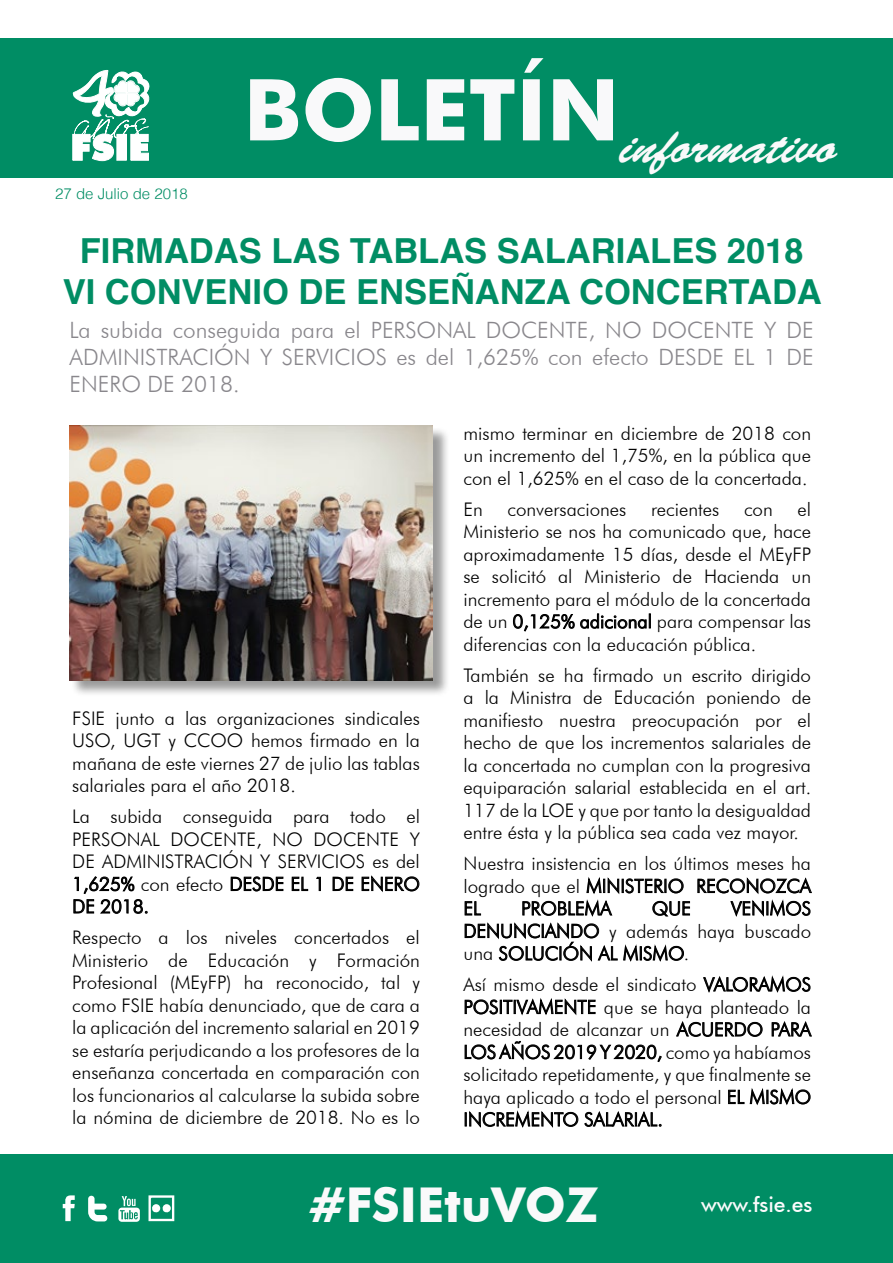
<style>
.page{position:relative;width:893px;height:1263px;background:#fff}
.page>*{position:absolute;margin:0;border:0;box-sizing:border-box;transform-origin:0 0}
.t1{font:italic 49.5px "Brush Script Std";color:#f9f9fa}
.t2{font:700 48px "Futura BT";color:#f9f9fa}
.t3{font:700 34.5px/41.4px "Helvetica";color:#008d64;text-align:center}
.t4{font:300 22.5px/27px "Futura BT";color:#89878c;text-align:justify}
.t5{font:500 21px "Futura BT";color:#fbfbfc}
.t6{font:300 18.75px/22.5px "Futura BT";color:#000;text-align:justify}
.t7{font:300 15px "Helvetica";color:#008d64}
</style>
<div class="page">
<div style="left:0;top:1154px;width:893px;height:109px;background:#008d64"></div>
<svg style="left:63px;top:1195px;width:12px;height:26px"></svg>
<svg style="left:118px;top:1196px;width:22px;height:26px"></svg>
<svg style="left:88px;top:1196px;width:19px;height:25px"></svg>
<svg style="left:149px;top:1195px;width:25px;height:26px"></svg>
<div style="left:0;top:38px;width:893px;height:140px;background:#008d64"></div>
<svg style="left:72px;top:69px;width:78px;height:93px"></svg>
<svg style="left:230px;top:876px;width:54px;height:16px"></svg>
<svg style="left:291px;top:876px;width:17px;height:15px"></svg>
<svg style="left:316px;top:876px;width:5px;height:15px"></svg>
<svg style="left:332px;top:876px;width:22px;height:15px"></svg>
<svg style="left:361px;top:875px;width:59px;height:18px"></svg>
<svg style="left:73px;top:876px;width:75px;height:38px"></svg>
<svg style="left:513px;top:613px;width:138px;height:19px"></svg>
<svg style="left:697px;top:877px;width:115px;height:40px"></svg>
<svg style="left:464px;top:877px;width:226px;height:85px"></svg>
<svg style="left:703px;top:975px;width:108px;height:18px"></svg>
<svg style="left:464px;top:998px;width:132px;height:18px"></svg>
<svg style="left:676px;top:1021px;width:87px;height:16px"></svg>
<svg style="left:771px;top:1021px;width:41px;height:16px"></svg>
<svg style="left:464px;top:1040px;width:198px;height:22px"></svg>
<svg style="left:728px;top:1088px;width:83px;height:18px"></svg>
<svg style="left:465px;top:1110px;width:197px;height:18px"></svg>
<div style="left:70px;top:427px;width:380px;height:270px;background:#000;opacity:.4"></div>
<img style="left:69px;top:426px;width:364px;height:254px">
<p class="t7" style="left:55px;top:181px;width:134px">27 de Julio de 2018</p>
<h1 class="t1" style="left:244px;top:118px;width:605px"><sup>BOLETÍN</sup>informativo</h1>
<h3 class="t3" style="left:63px;top:231px;width:761px">FIRMADAS LAS TABLAS SALARIALES 2018<br>VI CONVENIO DE ENSEÑANZA CONCERTADA</h3>
<p class="t4" style="left:70px;top:316px;width:746px">La subida conseguida para el PERSONAL DOCENTE, NO DOCENTE Y DE ADMINISTRACIÓN Y SERVICIOS es del 1,625% con efecto DESDE EL 1 DE ENERO DE 2018.</p>
<p class="t6" style="left:72px;top:706px;width:349px">FSIE junto a las organizaciones sindicales USO, UGT y CCOO hemos firmado en la mañana de este viernes 27 de julio las tablas salariales para el año 2018.</p>
<p class="t6" style="left:72px;top:805px;width:349px">La subida conseguida para todo el PERSONAL DOCENTE, NO DOCENTE Y DE ADMINISTRACIÓN Y SERVICIOS es del 1,625% con efecto DESDE EL 1 DE ENERO DE 2018.</p>
<p class="t6" style="left:72px;top:926px;width:349px">Respecto a los niveles concertados el Ministerio de Educación y Formación Profesional (MEyFP) ha reconocido, tal y como FSIE había denunciado, que de cara a la aplicación del incremento salarial en 2019 se estaría perjudicando a los profesores de la enseñanza concertada en comparación con los funcionarios al calcularse la subida sobre la nómina de diciembre de 2018. No es lo</p>
<p class="t6" style="left:463px;top:421px;width:349px">mismo terminar en diciembre de 2018 con un incremento del 1,75%, en la pública que con el 1,625% en el caso de la concertada.</p>
<p class="t6" style="left:463px;top:497px;width:21px">En</p>
<p class="t6" style="left:507px;top:497px;width:120px">conversaciones</p>
<p class="t6" style="left:651px;top:497px;width:70px">recientes</p>
<p class="t6" style="left:744px;top:497px;width:30px">con</p>
<p class="t6" style="left:463px;top:497px;width:349px;text-indent:334px">el Ministerio se nos ha comunicado que, hace aproximadamente 15 días, desde el MEyFP se solicitó al Ministerio de Hacienda un incremento para el módulo de la concertada de un 0,125% adicional para compensar las diferencias con la educación pública.</p>
<p class="t6" style="left:463px;top:663px;width:349px">También se ha firmado un escrito dirigido a la Ministra de Educación poniendo de manifiesto nuestra preocupación por el hecho de que los incrementos salariales de la concertada no cumplan con la progresiva equiparación salarial establecida en el art.<br>117 de la LOE y que por tanto la desigualdad entre ésta y la pública sea cada vez mayor.</p>
<p class="t6" style="left:463px;top:852px;width:349px">Nuestra insistencia en los últimos meses ha logrado que el MINISTERIO RECONOZCA EL</p>
<p class="t6" style="left:463px;top:897px;width:349px;text-indent:268px">VENIMOS DENUNCIANDO y además haya buscado una SOLUCIÓN AL MISMO.</p>
<p class="t6" style="left:463px;top:973px;width:349px">Así mismo desde el sindicato VALORAMOS POSITIVAMENTE que se haya planteado la necesidad de alcanzar un ACUERDO PARA LOS AÑOS 2019 Y 2020, como ya habíamos solicitado repetidamente, y que finalmente se haya aplicado a todo el personal EL MISMO INCREMENTO SALARIAL.</p>
<p class="t6" style="left:521px;top:897px;width:92px">PROBLEMA</p>
<p class="t6" style="left:652px;top:897px;width:40px">QUE</p>
<h2 class="t2" style="left:309px;top:1175px;width:291px">#FSIEtuVOZ</h2>
<p class="t5" style="left:701px;top:1192px;width:113px">www.fsie.es</p>
</div>
